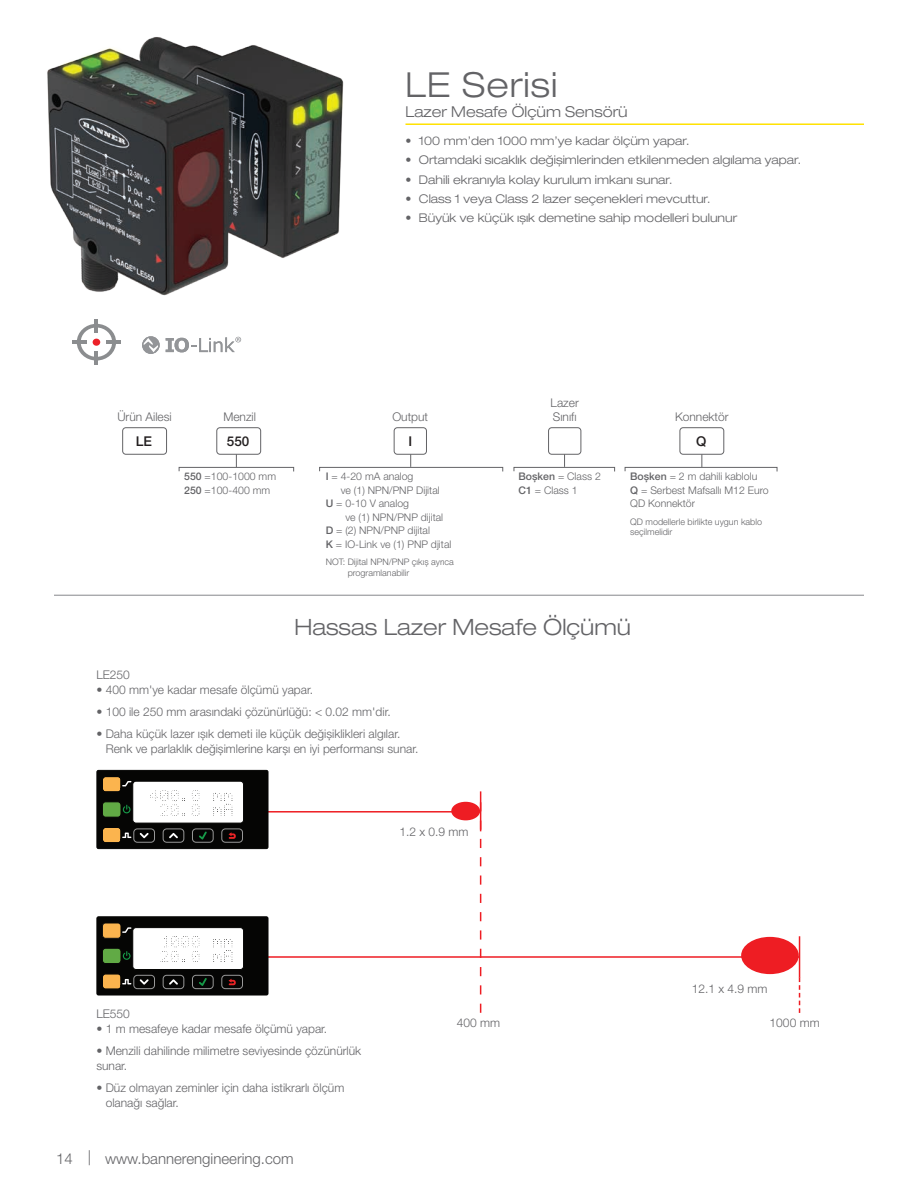
<style>
.page{position:relative;width:918px;height:1188px;background:#fff}
.page>*{position:absolute;margin:0;border:0;box-sizing:border-box;transform-origin:0 0}
.t1{font:300 expanded 34.5px "Helvetica Neue LT Pro";letter-spacing:.03em;color:#636366}
.t2{font:300 expanded 22.5px "Helvetica Neue LT Pro";color:#636366}
.t3{font:300 15px "Helvetica Neue LT Pro";color:#636366}
.t4{font:300 expanded 15px "Helvetica Neue LT Pro";color:#636366}
.t5{font:500 13.5px "Helvetica Neue LT Pro";color:#231f20}
.t6{font:300 12px/15px "Helvetica Neue LT Pro";color:#636366}
.t7{font:300 expanded 12px "Helvetica Neue LT Pro";color:#636366}
.t8{font:300 10.5px/13.5px "Helvetica Neue LT Pro";color:#636366}
.t9{font:300 9px/10.5px "Helvetica Neue LT Pro";color:#636366}
.s1{font-weight:500}
</style>
<div class="page">
<hr style="left:405px;top:123px;width:459px;height:2px;background:#ffe201">
<svg style="left:236px;top:455px;width:1px;height:12px"></svg>
<svg style="left:701px;top:455px;width:1px;height:12px"></svg>
<div style="left:179px;top:467px;width:115px;height:5px;border:1px solid #636366"></div>
<div style="left:625px;top:467px;width:152px;height:5px;border:1px solid #636366"></div>
<div style="left:216px;top:427px;width:45px;height:28px;border:1px solid #636366;border-radius:3px"></div>
<div style="left:122px;top:427px;width:45px;height:28px;border:1px solid #636366;border-radius:3px"></div>
<div style="left:680px;top:427px;width:44px;height:28px;border:1px solid #636366;border-radius:3px"></div>
<div style="left:319px;top:467px;width:184px;height:5px;border:1px solid #636366"></div>
<div style="left:514px;top:467px;width:101px;height:5px;border:1px solid #636366"></div>
<svg style="left:410px;top:455px;width:1px;height:12px"></svg>
<svg style="left:564px;top:455px;width:1px;height:12px"></svg>
<div style="left:394px;top:427px;width:33px;height:28px;border:1px solid #636366;border-radius:3px"></div>
<div style="left:548px;top:427px;width:33px;height:28px;border:1px solid #636366;border-radius:3px"></div>
<img style="left:47px;top:37px;width:297px;height:259px">
<svg style="left:142px;top:336px;width:18px;height:18px"></svg>
<svg style="left:144px;top:338px;width:14px;height:14px"></svg>
<svg style="left:166px;top:337px;width:75px;height:15px"></svg>
<svg style="left:77px;top:324px;width:39px;height:37px"></svg>
<hr style="left:72px;top:340px;width:15px;height:4px;background:#8b8d8f">
<hr style="left:106px;top:340px;width:15px;height:4px;background:#8b8d8f">
<hr style="left:94px;top:319px;width:4px;height:14px;background:#8b8d8f">
<hr style="left:94px;top:351px;width:4px;height:14px;background:#8b8d8f">
<div style="left:93px;top:339px;width:7px;height:7px;background:#ec2128;border-radius:50%"></div>
<hr style="left:54px;top:595px;width:810px;height:1px;background:#939598">
<svg style="left:480px;top:831px;width:1px;height:182px"></svg>
<hr style="left:268px;top:956px;width:532px;height:2px;background:#ee1d23">
<hr style="left:268px;top:811px;width:213px;height:2px;background:#ee1d23">
<div style="left:97px;top:770px;width:171px;height:79px;background:#050504;border-radius:2px"></div>
<div style="left:97px;top:770px;width:171px;height:79px;border:1px solid #050504;border-radius:2px"></div>
<div style="left:102px;top:827px;width:19px;height:16px;background:#fbb44e;border:1px solid #050504;border-radius:3px"></div>
<div style="left:102px;top:827px;width:19px;height:16px;border:1px solid #050504;border-radius:3px"></div>
<div style="left:102px;top:802px;width:19px;height:15px;background:#61aa45;border-radius:3px"></div>
<div style="left:102px;top:802px;width:19px;height:15px;border:1px solid #050504;border-radius:3px"></div>
<div style="left:102px;top:777px;width:19px;height:15px;background:#fbb44e;border:1px solid #050504;border-radius:3px"></div>
<div style="left:102px;top:777px;width:19px;height:15px;border:1px solid #050504;border-radius:3px"></div>
<div style="left:133px;top:781px;width:111px;height:42px;background:#fff;border-radius:3px"></div>
<div style="left:133px;top:781px;width:111px;height:42px;border:1px solid #050504;border-radius:3px"></div>
<div style="left:222px;top:829px;width:21px;height:13px;border:1px solid #989898;border-radius:4px"></div>
<div style="left:192px;top:829px;width:21px;height:13px;border:1px solid #989898;border-radius:4px"></div>
<div style="left:163px;top:829px;width:21px;height:13px;border:1px solid #989898;border-radius:4px"></div>
<div style="left:134px;top:829px;width:21px;height:13px;border:1px solid #989898;border-radius:4px"></div>
<svg style="left:140px;top:833px;width:9px;height:5px"></svg>
<svg style="left:169px;top:833px;width:9px;height:5px"></svg>
<svg style="left:229px;top:832px;width:7px;height:7px"></svg>
<svg style="left:199px;top:831px;width:8px;height:9px"></svg>
<svg style="left:122px;top:781px;width:9px;height:5px"></svg>
<svg style="left:122px;top:833px;width:9px;height:5px"></svg>
<svg style="left:123px;top:805px;width:8px;height:8px"></svg>
<svg style="left:213px;top:792px;width:20px;height:24px"></svg>
<svg style="left:150px;top:790px;width:50px;height:26px"></svg>
<div style="left:97px;top:917px;width:171px;height:78px;background:#050504;border-radius:2px"></div>
<div style="left:97px;top:917px;width:171px;height:78px;border:1px solid #050504;border-radius:2px"></div>
<div style="left:102px;top:974px;width:19px;height:15px;background:#fbb44e;border:1px solid #050504;border-radius:3px"></div>
<div style="left:102px;top:974px;width:19px;height:15px;border:1px solid #050504;border-radius:3px"></div>
<div style="left:102px;top:948px;width:19px;height:16px;background:#61aa45;border-radius:3px"></div>
<div style="left:102px;top:948px;width:19px;height:16px;border:1px solid #050504;border-radius:3px"></div>
<div style="left:102px;top:923px;width:19px;height:15px;background:#fbb44e;border-radius:3px"></div>
<div style="left:102px;top:923px;width:19px;height:15px;border:1px solid #050504;border-radius:3px"></div>
<div style="left:133px;top:928px;width:111px;height:41px;background:#fff;border-radius:3px"></div>
<div style="left:133px;top:928px;width:111px;height:41px;border:1px solid #050504;border-radius:3px"></div>
<div style="left:222px;top:975px;width:21px;height:14px;border:1px solid #989898;border-radius:4px"></div>
<div style="left:192px;top:975px;width:21px;height:14px;border:1px solid #989898;border-radius:4px"></div>
<div style="left:163px;top:975px;width:21px;height:14px;border:1px solid #989898;border-radius:4px"></div>
<div style="left:134px;top:975px;width:21px;height:14px;border:1px solid #989898;border-radius:4px"></div>
<svg style="left:140px;top:979px;width:9px;height:6px"></svg>
<svg style="left:169px;top:979px;width:9px;height:6px"></svg>
<svg style="left:229px;top:979px;width:7px;height:6px"></svg>
<svg style="left:199px;top:978px;width:8px;height:8px"></svg>
<svg style="left:122px;top:927px;width:9px;height:6px"></svg>
<svg style="left:122px;top:979px;width:9px;height:5px"></svg>
<svg style="left:123px;top:951px;width:8px;height:9px"></svg>
<svg style="left:213px;top:939px;width:20px;height:23px"></svg>
<svg style="left:160px;top:936px;width:40px;height:26px"></svg>
<hr style="left:799px;top:936px;width:1px;height:42px;background:#ee1d23">
<div style="left:451px;top:802px;width:29px;height:18px;background:#ee1d23;border-radius:50%"></div>
<div style="left:741px;top:937px;width:58px;height:37px;background:#ee1d23;border-radius:50%"></div>
<hr style="left:480px;top:791px;width:1px;height:40px;background:#ee1d23">
<svg style="left:799px;top:977px;width:1px;height:36px"></svg>
<h1 class="t1" style="left:405px;top:64px;width:154px">LE Serisi</h1>
<p class="t4" style="left:405px;top:102px;width:224px">Lazer Mesafe Ölçüm Sensörü</p>
<p class="t7" style="left:405px;top:134px;width:286px">• 100 mm’den 1000 mm’ye kadar ölçüm yapar.</p>
<p class="t7" style="left:405px;top:153px;width:397px">• Ortamdaki sıcaklık değişimlerinden etkilenmeden algılama yapar.</p>
<p class="t7" style="left:405px;top:172px;width:268px">• Dahili ekranıyla kolay kurulum imkanı sunar.</p>
<p class="t7" style="left:405px;top:192px;width:307px">• Class 1 veya Class 2 lazer seçenekleri mevcuttur.</p>
<p class="t7" style="left:405px;top:211px;width:333px">• Büyük ve küçük ışık demetine sahip modelleri bulunur</p>
<p class="t6" style="left:551px;top:396px;width:30px;line-height:13.5px">Lazer<br>Sınıfı</p>
<p class="t6" style="left:117px;top:409px;width:56px">Ürün Ailesi</p>
<p class="t6" style="left:675px;top:409px;width:55px">Konnektör</p>
<p class="t6" style="left:392px;top:409px;width:37px">Output</p>
<p class="t6" style="left:223px;top:409px;width:34px">Menzil</p>
<p class="t5" style="left:136px;top:433px;width:18px">LE</p>
<p class="t5" style="left:227px;top:433px;width:24px">550</p>
<p class="t5" style="left:408px;top:433px;width:5px">I</p>
<p class="t5" style="left:696px;top:433px;width:12px">Q</p>
<p class="t8" style="left:184px;top:470px;width:93px"><span class="s1">550</span> =100-1000 mm<br><span class="s1">250</span> =100-400 mm</p>
<p class="t8" style="left:326px;top:470px;width:89px"><span class="s1">I</span> = 4-20 mA analog</p>
<p class="t8" style="left:341px;top:483px;width:101px">ve (1) NPN/PNP Dijital</p>
<p class="t8" style="left:326px;top:497px;width:85px"><span class="s1">U</span> = 0-10 V analog</p>
<p class="t8" style="left:345px;top:510px;width:99px">ve (1) NPN/PNP dijital</p>
<p class="t8" style="left:326px;top:524px;width:106px"><span class="s1">D</span> = (2) NPN/PNP dijital</p>
<p class="t8" style="left:326px;top:537px;width:127px"><span class="s1">K</span> = IO-Link ve (1) PNP djital</p>
<p class="t9" style="left:348px;top:557px;width:108px;text-indent:-22px">NOT: Dijital NPN/PNP çıkış ayrıca programlanabilir</p>
<p class="t8" style="left:519px;top:470px;width:84px"><span class="s1">Boşken</span> = Class 2<br><span class="s1">C1</span> = Class 1</p>
<p class="t8" style="left:630px;top:470px;width:140px"><span class="s1">Boşken</span> = 2 m dahili kablolu<br><span class="s1">Q</span> = Serbest Mafsallı M12 Euro<br>QD Konnektör</p>
<p class="t9" style="left:630px;top:516px;width:133px">QD modellerle birlikte uygun kablo seçilmelidir</p>
<h2 class="t2" style="left:294px;top:613px;width:338px">Hassas Lazer Mesafe Ölçümü</h2>
<p class="t6" style="left:96px;top:667px;width:35px">LE250</p>
<p class="t6" style="left:96px;top:682px;width:218px">• 400 mm'ye kadar mesafe ölçümü yapar.</p>
<p class="t6" style="left:96px;top:704px;width:296px">• 100 ile 250 mm arasındaki çözünürlüğü: &lt; 0.02 mm'dir.</p>
<p class="t6" style="left:106px;top:726px;width:314px;text-indent:-9px">• Daha küçük lazer ışık demeti ile küçük değişiklikleri algılar.<br>Renk ve parlaklık değişimlerine karşı en iyi performansı sunar.</p>
<p class="t6" style="left:400px;top:824px;width:71px">1.2 x 0.9 mm</p>
<p class="t6" style="left:96px;top:1006px;width:35px">LE550</p>
<p class="t6" style="left:96px;top:1021px;width:232px">• 1 m mesafeye kadar mesafe ölçümü yapar.</p>
<p class="t6" style="left:96px;top:1043px;width:266px">• Menzili dahilinde milimetre seviyesinde çözünürlük sunar.</p>
<p class="t6" style="left:106px;top:1080px;width:240px;text-indent:-9px">• Düz olmayan zeminler için daha istikrarlı ölçüm olanağı sağlar.</p>
<p class="t3" style="left:56px;top:1149px;width:239px">14 | www.bannerengineering.com</p>
<p class="t6" style="left:692px;top:981px;width:77px">12.1 x 4.9 mm</p>
<p class="t6" style="left:457px;top:1015px;width:45px">400 mm</p>
<p class="t6" style="left:770px;top:1015px;width:52px">1000 mm</p>
</div>
